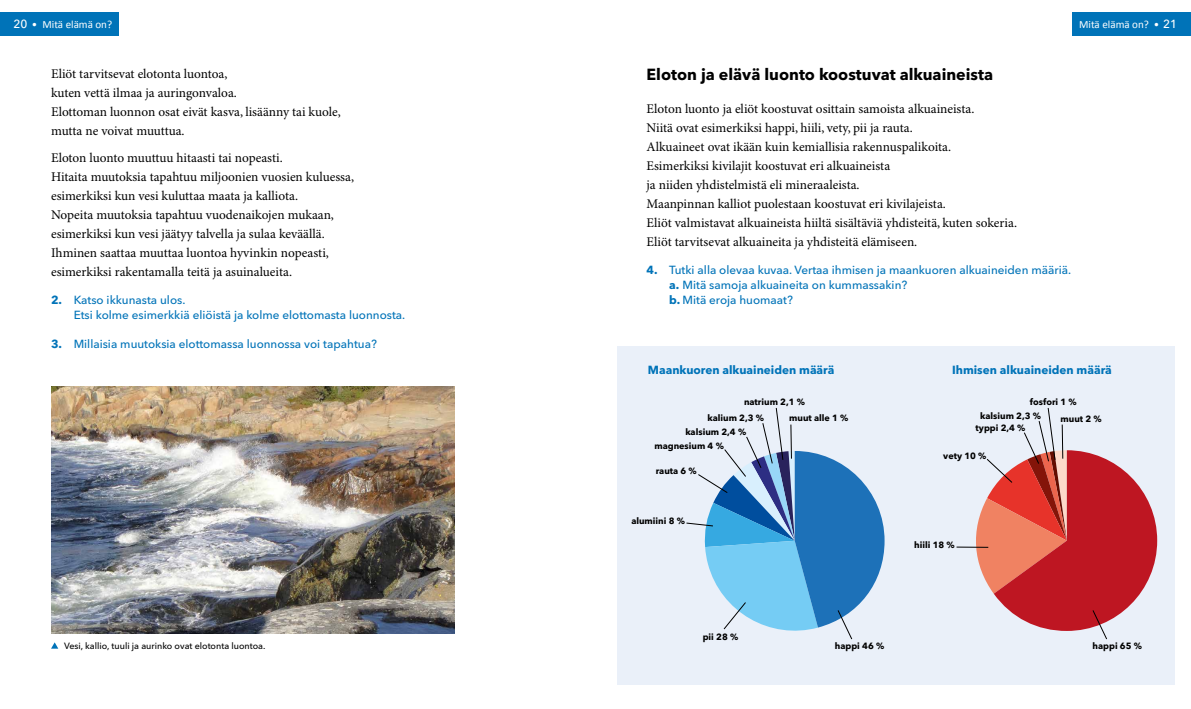
<style>
.page{position:relative;width:1191px;height:709px;background:#fff}
.page>*{position:absolute;margin:0;border:0;box-sizing:border-box;transform-origin:0 0}
.t1{font:700 16px "Avenir Next LT Pro";color:#000}
.t2{font:13.3px/19px "Minion Pro";color:#000}
.t3{font:500 11.7px/15px "Avenir Next LT Pro";color:#0073b8}
.t4{font:700 11.7px "Avenir Next LT Pro";color:#0073b8}
.t5{font:11px "Calibri";color:#fff}
.t6{font:700 9px/17.6px "Avenir Next LT Pro";color:#000}
.t7{font:500 9px "Avenir Next LT Pro";color:#000}
.s1{font-family:"Avenir Next LT Pro";font-weight:500;font-size:11.7px}
.s2{font-weight:700}
</style>
<div class="page">
<div style="left:617px;top:346px;width:557px;height:338px;background:#eaf0f9"></div>
<div style="left:0;top:13px;width:118px;height:23px;background:#0073b8"></div>
<div style="left:1071px;top:13px;width:120px;height:23px;background:#0073b8"></div>
<img style="left:51px;top:387px;width:403px;height:246px">
<hr style="left:956px;top:546px;width:32px;height:2px;background:#000">
<svg style="left:970px;top:408px;width:187px;height:232px"></svg>
<svg style="left:686px;top:408px;width:198px;height:232px"></svg>
<svg style="left:51px;top:642px;width:7px;height:6px"></svg>
<p class="t5" style="left:14px;top:18px;width:100px"><span class="s1">20</span> • Mitä elämä on?</p>
<p class="t5" style="left:1079px;top:17px;width:99px">Mitä elämä on? • <span class="s1">21</span></p>
<p class="t2" style="left:51px;top:64px;width:291px">Eliöt tarvitsevat elotonta luontoa,<br>kuten vettä ilmaa ja auringonvaloa.<br>Elottoman luonnon osat eivät kasva, lisäänny tai kuole, mutta ne voivat muuttua.</p>
<p class="t2" style="left:51px;top:149px;width:304px">Eloton luonto muuttuu hitaasti tai nopeasti.<br>Hitaita muutoksia tapahtuu miljoonien vuosien kuluessa, esimerkiksi kun vesi kuluttaa maata ja kalliota.<br>Nopeita muutoksia tapahtuu vuodenaikojen mukaan, esimerkiksi kun vesi jäätyy talvella ja sulaa keväällä.<br>Ihminen saattaa muuttaa luontoa hyvinkin nopeasti, esimerkiksi rakentamalla teitä ja asuinalueita.</p>
<p class="t3" style="left:74px;top:292px;width:333px;text-indent:-23px"><span class="s2">2.</span> Katso ikkunasta ulos.<br>Etsi kolme esimerkkiä eliöistä ja kolme elottomasta luonnosta.</p>
<p class="t3" style="left:51px;top:337px;width:327px"><span class="s2">3.</span> Millaisia muutoksia elottomassa luonnossa voi tapahtua?</p>
<p class="t7" style="left:64px;top:640px;width:203px">Vesi, kallio, tuuli ja aurinko ovat elotonta luontoa.</p>
<p class="t1" style="left:646px;top:65px;width:348px">Eloton ja elävä luonto koostuvat alkuaineista</p>
<p class="t2" style="left:646px;top:100px;width:372px">Eloton luonto ja eliöt koostuvat osittain samoista alkuaineista.<br>Niitä ovat esimerkiksi happi, hiili, vety, pii ja rauta.<br>Alkuaineet ovat ikään kuin kemiallisia rakennuspalikoita.<br>Esimerkiksi kivilajit koostuvat eri alkuaineista<br>ja niiden yhdistelmistä eli mineraaleista.<br>Maanpinnan kalliot puolestaan koostuvat eri kivilajeista.<br>Eliöt valmistavat alkuaineista hiiltä sisältäviä yhdisteitä, kuten sokeria.<br>Eliöt tarvitsevat alkuaineita ja yhdisteitä elämiseen.</p>
<p class="t3" style="left:669px;top:263px;width:403px;text-indent:-23px"><span class="s2">4.</span> Tutki alla olevaa kuvaa. Vertaa ihmisen ja maankuoren alkuaineiden määriä. <span class="s2">a.</span> Mitä samoja alkuaineita on kummassakin?<br><span class="s2">b.</span> Mitä eroja huomaat?</p>
<p class="t4" style="left:648px;top:363px;width:188px">Maankuoren alkuaineiden määrä</p>
<p class="t4" style="left:952px;top:363px;width:161px">Ihmisen alkuaineiden määrä</p>
<p class="t6" style="left:789px;top:394px;width:61px;line-height:15.5px;text-indent:-45px">natrium 2,1 %<br>muut alle 1 %</p>
<p class="t6" style="left:707px;top:409px;width:58px">kalium 2,3 %</p>
<p class="t6" style="left:685px;top:423px;width:62px">kalsium 2,4 %</p>
<p class="t6" style="left:654px;top:437px;width:71px">magnesium 4 %</p>
<p class="t6" style="left:656px;top:462px;width:42px">rauta 6 %</p>
<p class="t6" style="left:631px;top:512px;width:55px">alumiini 8 %</p>
<p class="t6" style="left:1060px;top:392px;width:43px;text-indent:-31px">fosfori 1 %<br>muut 2 %</p>
<p class="t6" style="left:980px;top:407px;width:62px">kalsium 2,3 %</p>
<p class="t6" style="left:975px;top:419px;width:51px">typpi 2,4 %</p>
<p class="t6" style="left:943px;top:447px;width:45px">vety 10 %</p>
<p class="t6" style="left:914px;top:536px;width:42px">hiili 18 %</p>
<p class="t6" style="left:702px;top:627px;width:37px">pii 28 %</p>
<p class="t6" style="left:834px;top:637px;width:51px">happi 46 %</p>
<p class="t6" style="left:1092px;top:637px;width:51px">happi 65 %</p>
</div>
